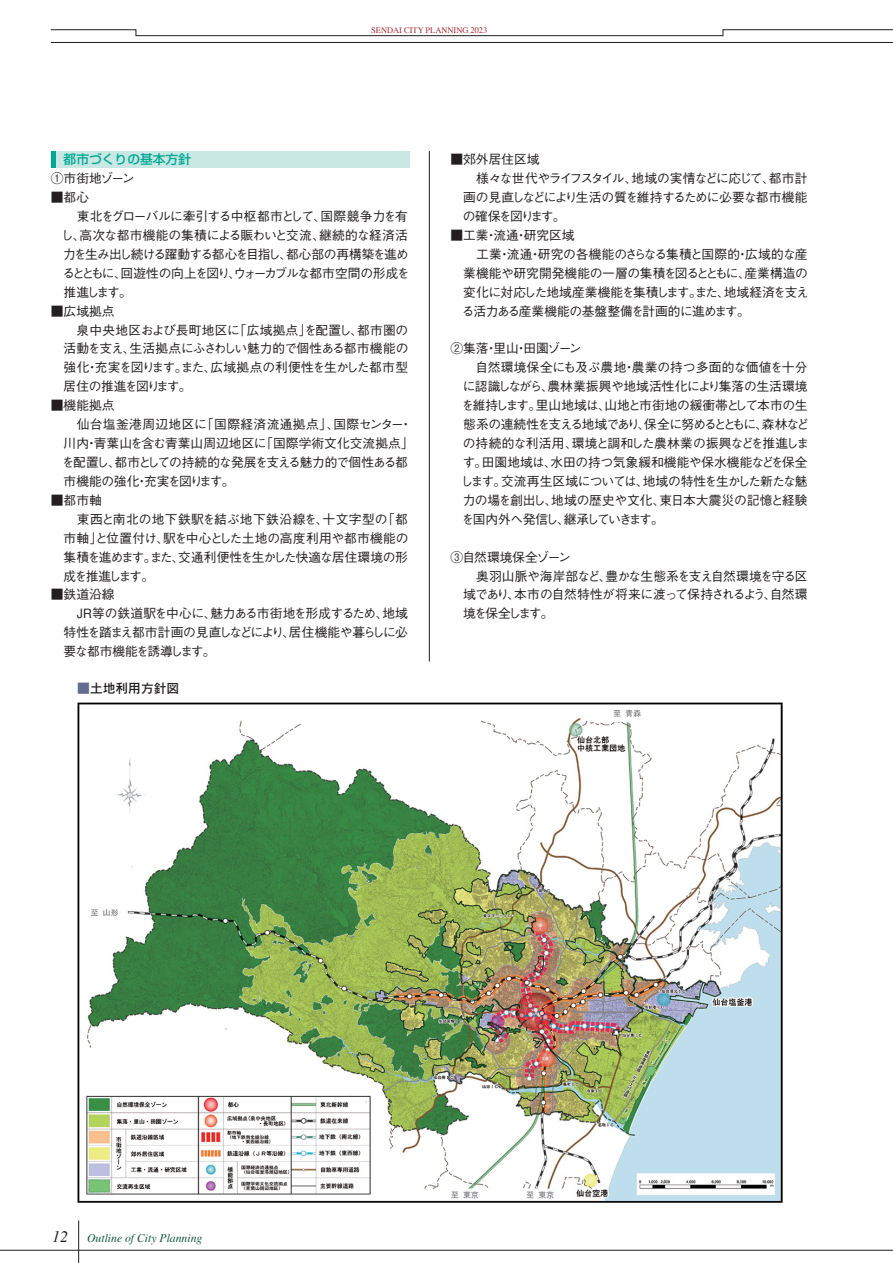
<style>
.page{position:relative;width:893px;height:1263px;background:#fff}
.page>*{position:absolute;margin:0;border:0;box-sizing:border-box;transform-origin:0 0}
.t1{font:500 12.75px/18.9px "Gothic BBB Pr 6";letter-spacing:-.025em;color:#231f20}
.t2{font:500 12.75px/18.9px "Gothic BBB Pr 6";letter-spacing:-.06em;color:#231f20}
.t3{font:500 12.75px/18.9px "Gothic BBB Pr 6";color:#231f20}
.t4{font:500 12.75px/18.9px "Gothic BBB Pr 6";letter-spacing:-.085em;color:#231f20}
.t5{font:500 12.75px/18.9px "Gothic BBB Pr 6";letter-spacing:-.065em;color:#231f20}
.t6{font:500 12.75px "Shin Go Pr 6";color:#00a895}
.t7{font:12.75px "Rodin Pro DB";color:#231f20}
.t8{font:italic 11.7px "Times";color:#145940}
.t9{font:8.4px "Times";color:#a72b39}
.s1{color:#636c8e}
.s2{font-size:15.9px;color:#231f20}
</style>
<div class="page">
<img style="left:77px;top:702px;width:706px;height:501px">
<div style="left:89px;top:708px;width:135px;height:34px;background:#fff"></div>
<hr style="left:429px;top:151px;width:1px;height:510px;background:#231f20">
<div style="left:51px;top:151px;width:359px;height:17px;background:#c9e8e4"></div>
<hr style="left:51px;top:151px;width:4px;height:17px;background:#00a895">
<hr style="left:78px;top:1220px;width:1px;height:43px;background:#231f20">
<hr style="left:0;top:1250px;width:893px;height:1px;background:#231f20">
<svg style="left:50px;top:29px;width:843px;height:14px"></svg>
<p class="t9" style="left:371px;top:22px;width:118px">SENDAI CITY PLANNING 2023</p>
<p class="t6" style="left:51px;top:149px;width:142px">　都市づくりの基本方針</p>
<p class="t2" style="left:51px;top:168px;width:85px">①市街地ゾーン</p>
<p class="t2" style="left:61px;top:187px;width:350px;text-indent:-10px">■都心<br>　東北をグローバルに牽引する中枢都市として、国際競争力を有し、高次な都市機能の集積による賑わいと交流、継続的な経済活力を生み出し続ける躍動する都心を目指し、都心部の再構築を進めるとともに、回遊性の向上を図り、ウォーカブルな都市空間の形成を推進します。</p>
<p class="t1" style="left:64px;top:301px;width:346px;text-indent:-13px">■広域拠点<br>　泉中央地区および長町地区に「広域拠点」を配置し、都市圏の活動を支え、生活拠点にふさわしい魅力的で個性ある都市機能の強化・充実を図ります。また、広域拠点の利便性を生かした都市型居住の推進を図ります。</p>
<p class="t3" style="left:62px;top:395px;width:354px;text-indent:-11px">■機能拠点<br>　仙台塩釜港周辺地区に「国際経済流通拠点」、国際センター・川内・青葉山を含む青葉山周辺地区に「国際学術文化交流拠点」を配置し、都市としての持続的な発展を支える魅力的で個性ある都市機能の強化・充実を図ります。</p>
<p class="t3" style="left:64px;top:490px;width:346px;text-indent:-13px">■都市軸<br>　東西と南北の地下鉄駅を結ぶ地下鉄沿線を、十文字型の「都市軸」と位置付け、駅を中心とした土地の高度利用や都市機能の集積を進めます。また、交通利便性を生かした快適な居住環境の形成を推進します。</p>
<p class="t4" style="left:64px;top:584px;width:346px;text-indent:-13px">■鉄道沿線<br>　ＪＲ等の鉄道駅を中心に、魅力ある市街地を形成するため、地域特性を踏まえ都市計画の見直しなどにより、居住機能や暮らしに必要な都市機能を誘導します。</p>
<p class="t7" style="left:77px;top:680px;width:104px"><span class="s1">■</span>土地利用方針図</p>
<p class="t2" style="left:463px;top:149px;width:346px;text-indent:-12px">■郊外居住区域<br>　様々な世代やライフスタイル、地域の実情などに応じて、都市計画の見直しなどにより生活の質を維持するために必要な都市機能の確保を図ります。</p>
<p class="t1" style="left:462px;top:225px;width:348px;text-indent:-12px">■工業・流通・研究区域<br>　工業・流通・研究の各機能のさらなる集積と国際的・広域的な産業機能や研究開発機能の一層の集積を図るとともに、産業構造の変化に対応した地域産業機能を集積します。また、地域経済を支える活力ある産業機能の基盤整備を計画的に進めます。</p>
<p class="t1" style="left:460px;top:338px;width:350px;text-indent:-10px">②集落・里山・田園ゾーン<br>　自然環境保全にも及ぶ農地・農業の持つ多面的な価値を十分に認識しながら、農林業振興や地域活性化により集落の生活環境を維持します。里山地域は、山地と市街地の緩衝帯として本市の生態系の連続性を支える地域であり、保全に努めるとともに、森林などの持続的な利活用、環境と調和した農林業の振興などを推進します。田園地域は、水田の持つ気象緩和機能や保水機能などを保全します。交流再生区域については、地域の特性を生かした新たな魅力の場を創出し、地域の歴史や文化、東日本大震災の記憶と経験を国内外へ発信し、継承していきます。</p>
<p class="t5" style="left:463px;top:546px;width:346px;text-indent:-13px">③自然環境保全ゾーン<br>　奥羽山脈や海岸部など、豊かな生態系を支え自然環境を守る区域であり、本市の自然特性が将来に渡って保持されるよう、自然環境を保全します。</p>
<p class="t8" style="left:52px;top:1227px;width:152px"><span class="s2">12</span> Outline of City Planning</p>
</div>
